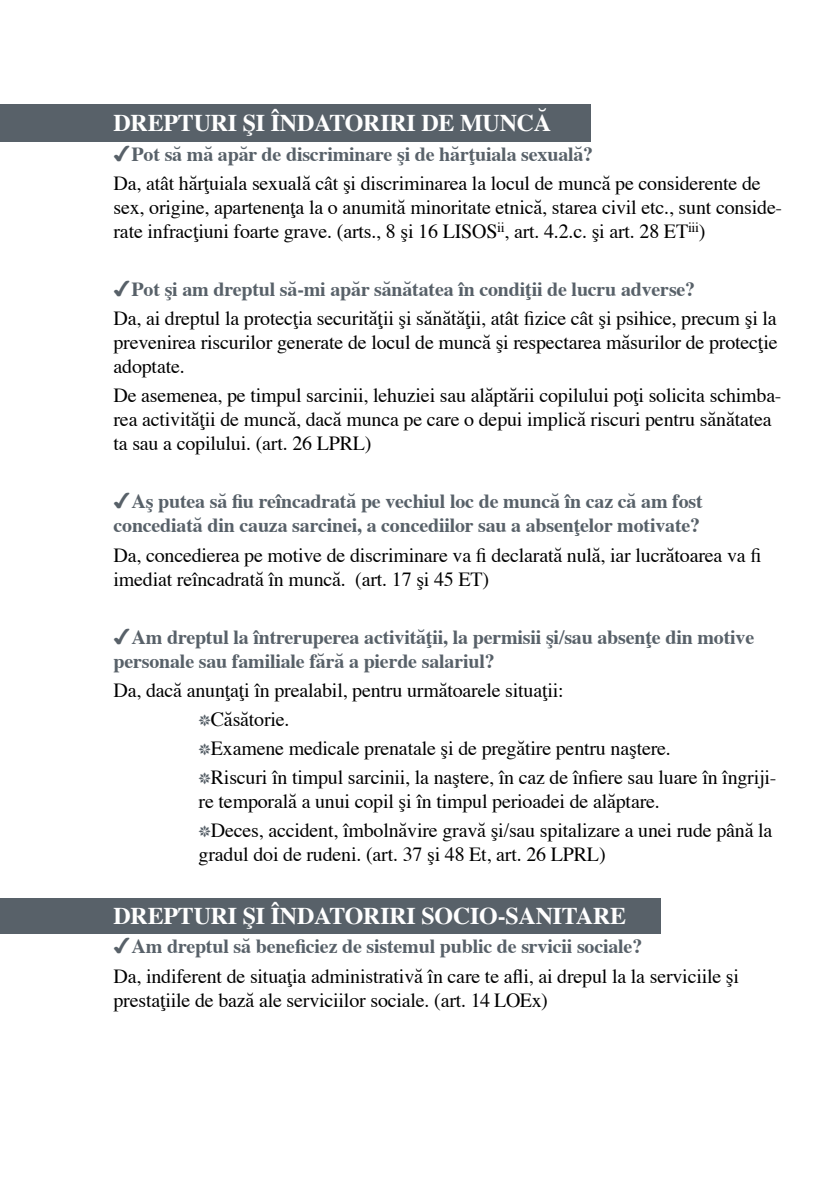
<style>
.page{position:relative;width:840px;height:1191px;background:#fff}
.page>*{position:absolute;margin:0;border:0;box-sizing:border-box;transform-origin:0 0}
.t1{font:700 24px "Times";letter-spacing:-.01em;color:#fff}
.t2{font:20px/29.2px "Times";letter-spacing:-.01em;color:#000}
.t3{font:700 20px/24px "Times";letter-spacing:-.01em;color:#586169}
.s1{font-family:"Monotype Sorts";color:#586169}
.s2{font-weight:700;color:#586169}
.s3{font-family:"Monotype Sorts";font-weight:400}
.s4{font-family:"Monotype Sorts";font-size:16px;color:#586169}
</style>
<div class="page">
<div style="left:0;top:104px;width:590px;height:38px;background:#586169"></div>
<div style="left:0;top:898px;width:660px;height:36px;background:#586169"></div>
<p class="t1" style="left:113px;top:107px;width:439px">DREPTURI ŞI ÎNDATORIRI DE MUNCĂ</p>
<p class="t2" style="left:113px;top:140px;width:648px"><span class="s1">4</span><span class="s2">Pot să mă apăr de discriminare şi de hărţuiala sexuală?<br></span>Da, atât hărţuiala sexuală cât şi discriminarea la locul de muncă pe considerente de</p>
<p class="t2" style="left:113px;top:196px;width:670px;line-height:24px">sex, origine, apartenenţa la o anumită minoritate etnică, starea civil etc., sunt conside&shy;rate infracţiuni foarte grave. (arts., 8 şi 16 LISOS<sup>ii</sup>, art. 4.2.c. şi art. 28 ET<sup>iii</sup>)</p>
<p class="t2" style="left:113px;top:276px;width:664px"><span class="s1">4</span><span class="s2">Pot şi am dreptul să-mi apăr sănătatea în condiţii de lucru adverse?<br></span>Da, ai dreptul la protecţia securităţii şi sănătăţii, atât fizice cât şi psihice, precum şi la</p>
<p class="t2" style="left:113px;top:331px;width:665px;line-height:24px">prevenirea riscurilor generate de locul de muncă şi respectarea măsurilor de protecţie adoptate.</p>
<p class="t2" style="left:113px;top:384px;width:669px;line-height:24px">De asemenea, pe timpul sarcinii, lehuziei sau alăptării copilului poţi solicita schimba&shy;rea activităţii de muncă, dacă munca pe care o depui implică riscuri pentru sănătatea ta sau a copilului. (art. 26 LPRL)</p>
<p class="t3" style="left:113px;top:490px;width:590px"><span class="s3">4</span>Aş putea să fiu reîncadrată pe vechiul loc de muncă în caz că am fost concediată din cauza sarcinei, a concediilor sau a absenţelor motivate?</p>
<p class="t2" style="left:113px;top:544px;width:649px;line-height:24px">Da, concedierea pe motive de discriminare va fi declarată nulă, iar lucrătoarea va fi imediat reîncadrată în muncă. (art. 17 şi 45 ET)</p>
<p class="t3" style="left:113px;top:626px;width:642px"><span class="s3">4</span>Am dreptul la întreruperea activităţii, la permisii şi/sau absenţe din motive personale sau familiale fără a pierde salariul?</p>
<p class="t2" style="left:198px;top:676px;width:579px;text-indent:-85px">Da, dacă anunţaţi în prealabil, pentru următoarele situaţii:<br><span class="s4">k</span>Căsătorie.<br><span class="s4">k</span>Examene medicale prenatale şi de pregătire pentru naştere.<br><span class="s4">k</span>Riscuri în timpul sarcinii, la naştere, în caz de înfiere sau luare în îngriji-</p>
<p class="t2" style="left:198px;top:788px;width:575px">re temporală a unui copil şi în timpul perioadei de alăptare.<br><span class="s4">k</span>Deces, accident, îmbolnăvire gravă şi/sau spitalizare a unei rude până la</p>
<p class="t2" style="left:198px;top:841px;width:408px">gradul doi de rudeni. (art. 37 şi 48 Et, art. 26 LPRL)</p>
<p class="t1" style="left:113px;top:900px;width:514px">DREPTURI ŞI ÎNDATORIRI SOCIO-SANITARE</p>
<p class="t2" style="left:113px;top:933px;width:626px"><span class="s1">4</span><span class="s2">Am dreptul să beneficiez de sistemul public de srvicii sociale?<br></span>Da, indiferent de situaţia administrativă în care te afli, ai drepul la la serviciile şi</p>
<p class="t2" style="left:113px;top:986px;width:435px">prestaţiile de bază ale serviciilor sociale. (art. 14 LOEx)</p>
</div>
